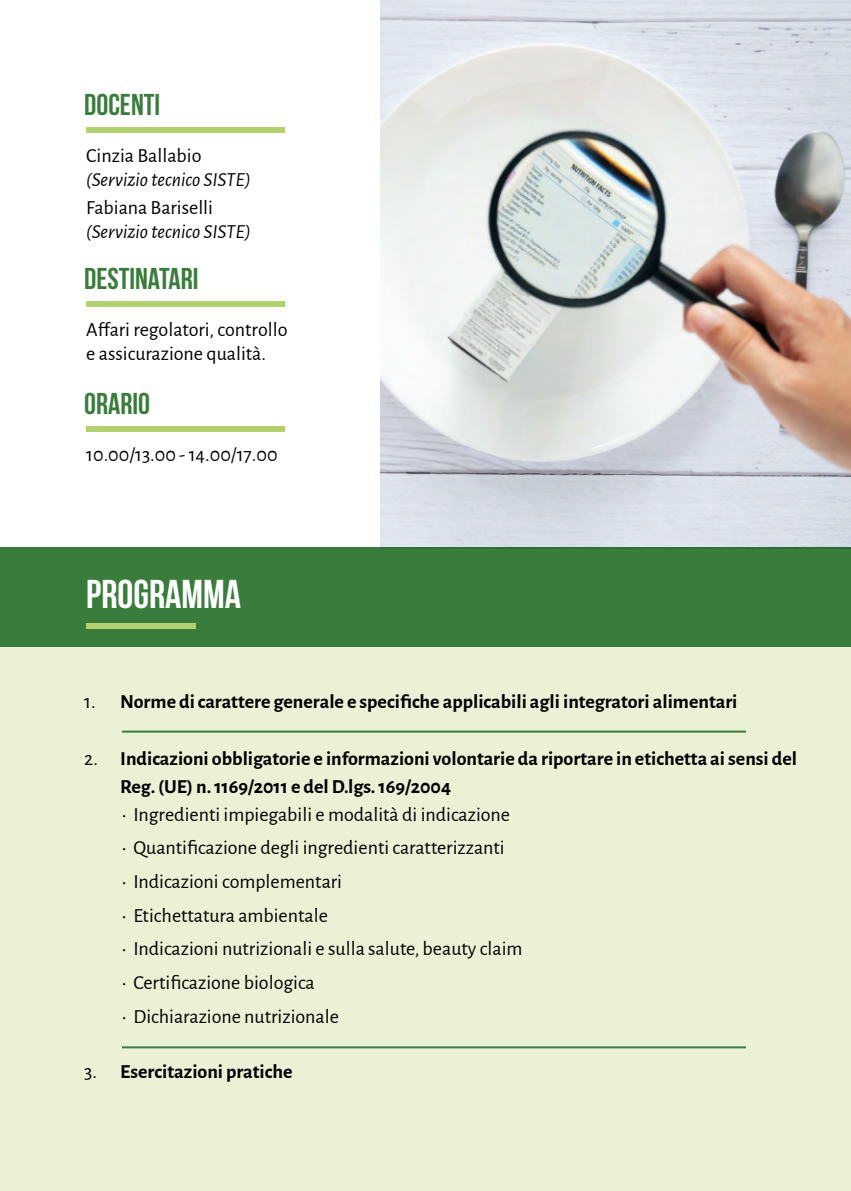
<style>
.page{position:relative;width:851px;height:1191px;background:#fff}
.page>*{position:absolute;margin:0;border:0;box-sizing:border-box;transform-origin:0 0}
.t1{font:700 40px "Bebas Neue";color:#fff}
.t2{font:700 30px "Bebas Neue";color:#3a7c3c}
.t3{font:20px/24px "Alegreya Sans";color:#000}
.t4{font:700 20px/28px "Alegreya Sans";color:#000}
.t5{font:italic 20px "Alegreya Sans";color:#000}
.s1{font-weight:400}
</style>
<div class="page">
<div style="left:0;top:646px;width:850px;height:545px;background:#eaf1d4"></div>
<div style="left:0;top:547px;width:850px;height:99px;background:#3a7c3c"></div>
<div style="left:86px;top:127px;width:199px;height:6px;background:#b1d16e"></div>
<div style="left:86px;top:301px;width:199px;height:6px;background:#b1d16e"></div>
<div style="left:86px;top:426px;width:199px;height:6px;background:#b1d16e"></div>
<div style="left:86px;top:623px;width:110px;height:6px;background:#b1d16e"></div>
<hr style="left:122px;top:730px;width:624px;height:2px;background:#3a7c3c">
<hr style="left:122px;top:1046px;width:624px;height:2px;background:#3a7c3c">
<img style="left:380px;top:1px;width:470px;height:547px">
<h2 class="t2" style="left:84px;top:88px;width:77px">DOCENTI</h2>
<p class="t3" style="left:86px;top:142px;width:117px">Cinzia Ballabio</p>
<p class="t5" style="left:86px;top:166px;width:166px">(Servizio tecnico SISTE)</p>
<p class="t3" style="left:86px;top:194px;width:128px">Fabiana Bariselli</p>
<p class="t5" style="left:86px;top:218px;width:166px">(Servizio tecnico SISTE)</p>
<h2 class="t2" style="left:84px;top:262px;width:116px">DESTINATARI</h2>
<p class="t3" style="left:86px;top:316px;width:203px">Affari regolatori, controllo e assicurazione qualità.</p>
<h2 class="t2" style="left:84px;top:387px;width:67px">ORARIO</h2>
<p class="t3" style="left:86px;top:441px;width:193px">10.00/13.00 - 14.00/17.00</p>
<h1 class="t1" style="left:86px;top:572px;width:156px">PROGRAMMA</h1>
<p class="t4" style="left:84px;top:686px;width:654px"><span class="s1">1.</span> Norme di carattere generale e specifiche applicabili agli integratori alimentari</p>
<p class="t4" style="left:120px;top:742px;width:678px;text-indent:-36px"><span class="s1">2.</span> Indicazioni obbligatorie e informazioni volontarie da riportare in etichetta ai sensi del<br>Reg. (UE) n. 1169/2011 e del D.lgs. 169/2004</p>
<p class="t3" style="left:122px;top:801px;width:389px">• Ingredienti impiegabili e modalità di indicazione</p>
<p class="t3" style="left:122px;top:835px;width:384px">• Quantificazione degli ingredienti caratterizzanti</p>
<p class="t3" style="left:122px;top:868px;width:221px">• Indicazioni complementari</p>
<p class="t3" style="left:122px;top:902px;width:207px">• Etichettatura ambientale</p>
<p class="t3" style="left:122px;top:936px;width:402px">• Indicazioni nutrizionali e sulla salute, beauty claim</p>
<p class="t3" style="left:122px;top:969px;width:194px">• Certificazione biologica</p>
<p class="t3" style="left:122px;top:1003px;width:218px">• Dichiarazione nutrizionale</p>
<p class="t4" style="left:84px;top:1055px;width:210px"><span class="s1">3.</span> Esercitazioni pratiche</p>
</div>
